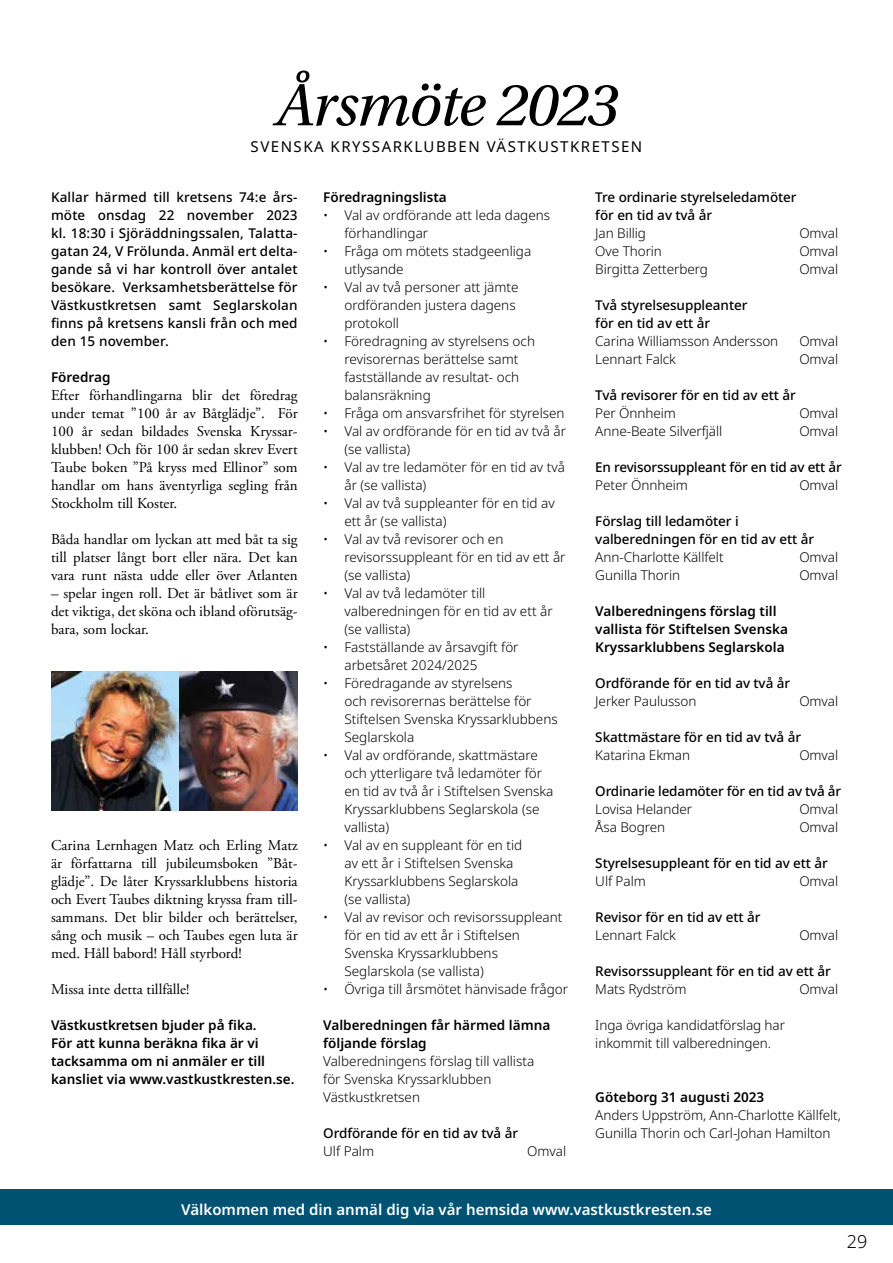
<style>
.page{position:relative;width:893px;height:1263px;background:#fff}
.page>*{position:absolute;margin:0;border:0;box-sizing:border-box;transform-origin:0 0}
.t1{font:italic 63px "Utopia Std";letter-spacing:-.02em;color:#000}
.t2{font:300 18px "Noto Sans";color:#000}
.t3{font:15px/18px "Adobe Garamond Pro";color:#000;text-align:justify}
.t4{font:600 15px "Noto Sans";color:#fff}
.t5{font:15px "Noto Sans";letter-spacing:.1em;color:#000}
.t6{font:300 13.5px/18px "Noto Sans";color:#000}
.t7{font:500 13.5px/18px "Noto Sans";letter-spacing:-.005em;color:#000}
.t8{font:600 13.5px/18px "Noto Sans";color:#000}
</style>
<div class="page">
<div style="left:0;top:1189px;width:893px;height:36px;background:#005272"></div>
<img style="left:51px;top:671px;width:247px;height:139px">
<h1 class="t1" style="left:275px;top:71px;width:345px">Årsmöte 2023</h1>
<p class="t5" style="left:251px;top:136px;width:393px">SVENSKA KRYSSARKLUBBEN VÄSTKUSTKRETSEN</p>
<p class="t7" style="left:51px;top:189px;width:248px;text-align:justify">Kallar härmed till kretsens 74:e års&shy;möte onsdag 22 november 2023 kl. 18:30 i Sjöräddningssalen, Talatta&shy;gatan 24, V Frölunda. Anmäl ert delta&shy;gande så vi har kontroll över antalet besökare. Verksamhetsberättelse för Västkustkretsen samt Seglarskolan finns på kretsens kansli från och med den 15 november.</p>
<p class="t8" style="left:51px;top:369px;width:61px">Föredrag</p>
<p class="t3" style="left:51px;top:387px;width:248px">Efter förhandlingarna blir det föredrag under temat ”100 år av Båtglädje”. För 100 år sedan bildades Svenska Kryssar&shy;klubben! Och för 100 år sedan skrev Evert Taube boken ”På kryss med Ellinor” som handlar om hans äventyrliga segling från Stockholm till Koster.</p>
<p class="t3" style="left:51px;top:531px;width:248px">Båda handlar om lyckan att med båt ta sig till platser långt bort eller nära. Det kan vara runt nästa udde eller över Atlanten</p>
<p class="t3" style="left:51px;top:585px;width:248px">– spelar ingen roll. Det är båtlivet som är det viktiga, det sköna och ibland oförutsäg&shy;bara, som lockar.</p>
<p class="t3" style="left:51px;top:837px;width:248px">Carina Lernhagen Matz och Erling Matz är författarna till jubileumsboken ”Båt&shy;glädje”. De låter Kryssarklubbens historia och Evert Taubes diktning kryssa fram till&shy;sammans. Det blir bilder och berättelser, sång och musik – och Taubes egen luta är med. Håll babord! Håll styrbord!</p>
<p class="t3" style="left:51px;top:981px;width:140px">Missa inte detta tillfälle!</p>
<p class="t8" style="left:51px;top:1017px;width:245px">Västkustkretsen bjuder på fika.<br>För att kunna beräkna fika är vi tacksamma om ni anmäler er till kansliet via www.vastkustkresten.se.</p>
<p class="t8" style="left:323px;top:189px;width:125px">Föredragningslista</p>
<p class="t6" style="left:344px;top:207px;width:207px;text-indent:-21px">• Val av ordförande att leda dagens förhandlingar</p>
<p class="t6" style="left:344px;top:243px;width:188px;text-indent:-21px">• Fråga om mötets stadgeenliga utlysande</p>
<p class="t6" style="left:344px;top:279px;width:176px;text-indent:-21px">• Val av två personer att jämte ordföranden justera dagens protokoll</p>
<p class="t6" style="left:344px;top:333px;width:192px;text-indent:-21px">• Föredragning av styrelsens och revisorernas berättelse samt fastställande av resultat- och balansräkning</p>
<p class="t6" style="left:323px;top:405px;width:243px">• Fråga om ansvarsfrihet för styrelsen</p>
<p class="t6" style="left:344px;top:423px;width:223px;text-indent:-21px">• Val av ordförande för en tid av två år (se vallista)</p>
<p class="t6" style="left:344px;top:459px;width:222px;text-indent:-21px">• Val av tre ledamöter för en tid av två år (se vallista)</p>
<p class="t6" style="left:344px;top:495px;width:212px;text-indent:-21px">• Val av två suppleanter för en tid av ett år (se vallista)</p>
<p class="t6" style="left:344px;top:531px;width:223px;text-indent:-21px">• Val av två revisorer och en revisorssuppleant för en tid av ett år (se vallista)</p>
<p class="t6" style="left:344px;top:585px;width:210px;text-indent:-21px">• Val av två ledamöter till valberedningen för en tid av ett år (se vallista)</p>
<p class="t6" style="left:344px;top:639px;width:176px;text-indent:-21px">• Fastställande av årsavgift för arbetsåret 2024/2025</p>
<p class="t6" style="left:344px;top:675px;width:215px;text-indent:-21px">• Föredragande av styrelsens<br>och revisorernas berättelse för<br>Stiftelsen Svenska Kryssarklubbens<br>Seglarskola</p>
<p class="t6" style="left:344px;top:747px;width:210px;text-indent:-21px">• Val av ordförande, skattmästare och ytterligare två ledamöter för en tid av två år i Stiftelsen Svenska<br>Kryssarklubbens Seglarskola (se vallista)</p>
<p class="t6" style="left:344px;top:836px;width:179px;text-indent:-21px">• Val av en suppleant för en tid av ett år i Stiftelsen Svenska<br>Kryssarklubbens Seglarskola (se vallista)</p>
<p class="t6" style="left:344px;top:908px;width:219px;text-indent:-21px">• Val av revisor och revisorssuppleant för en tid av ett år i Stiftelsen<br>Svenska Kryssarklubbens<br>Seglarskola (se vallista)</p>
<p class="t6" style="left:323px;top:980px;width:247px">• Övriga till årsmötet hänvisade frågor</p>
<p class="t8" style="left:323px;top:1016px;width:229px">Valberedningen får härmed lämna följande förslag</p>
<p class="t6" style="left:323px;top:1052px;width:213px">Valberedningens förslag till vallista för Svenska Kryssarklubben<br>Västkustkretsen</p>
<p class="t7" style="left:323px;top:1124px;width:196px">Ordförande för en tid av två år</p>
<p class="t6" style="left:323px;top:1142px;width:52px">Ulf Palm</p>
<p class="t6" style="left:527px;top:1142px;width:41px">Omval</p>
<p class="t7" style="left:595px;top:188px;width:203px">Tre ordinarie styrelseledamöter för en tid av två år</p>
<p class="t6" style="left:595px;top:224px;width:52px">Jan Billig</p>
<p class="t6" style="left:799px;top:224px;width:40px">Omval</p>
<p class="t6" style="left:595px;top:242px;width:68px">Ove Thorin</p>
<p class="t6" style="left:799px;top:242px;width:40px">Omval</p>
<p class="t6" style="left:595px;top:260px;width:114px">Birgitta Zetterberg</p>
<p class="t6" style="left:799px;top:260px;width:40px">Omval</p>
<p class="t7" style="left:595px;top:296px;width:154px">Två styrelsesuppleanter för en tid av ett år</p>
<p class="t6" style="left:595px;top:332px;width:184px">Carina Williamsson Andersson</p>
<p class="t6" style="left:799px;top:332px;width:40px">Omval</p>
<p class="t6" style="left:595px;top:350px;width:82px">Lennart Falck</p>
<p class="t6" style="left:799px;top:350px;width:40px">Omval</p>
<p class="t7" style="left:595px;top:386px;width:202px">Två revisorer för en tid av ett år</p>
<p class="t6" style="left:595px;top:404px;width:82px">Per Önnheim</p>
<p class="t6" style="left:799px;top:404px;width:40px">Omval</p>
<p class="t6" style="left:595px;top:422px;width:128px">Anne-Beate Silverfjäll</p>
<p class="t6" style="left:799px;top:422px;width:40px">Omval</p>
<p class="t7" style="left:595px;top:458px;width:248px">En revisorssuppleant för en tid av ett år</p>
<p class="t6" style="left:595px;top:476px;width:94px">Peter Önnheim</p>
<p class="t6" style="left:799px;top:476px;width:40px">Omval</p>
<p class="t7" style="left:595px;top:512px;width:220px">Förslag till ledamöter i valberedningen för en tid av ett år</p>
<p class="t6" style="left:595px;top:548px;width:130px">Ann-Charlotte Källfelt</p>
<p class="t6" style="left:799px;top:548px;width:40px">Omval</p>
<p class="t6" style="left:595px;top:566px;width:86px">Gunilla Thorin</p>
<p class="t6" style="left:799px;top:566px;width:40px">Omval</p>
<p class="t8" style="left:595px;top:602px;width:194px">Valberedningens förslag till vallista för Stiftelsen Svenska<br>Kryssarklubbens Seglarskola</p>
<p class="t7" style="left:595px;top:674px;width:196px">Ordförande för en tid av två år</p>
<p class="t6" style="left:595px;top:692px;width:103px">Jerker Paulusson</p>
<p class="t6" style="left:799px;top:692px;width:40px">Omval</p>
<p class="t7" style="left:595px;top:729px;width:207px">Skattmästare för en tid av två år</p>
<p class="t6" style="left:595px;top:747px;width:96px">Katarina Ekman</p>
<p class="t6" style="left:799px;top:747px;width:40px">Omval</p>
<p class="t7" style="left:595px;top:783px;width:247px">Ordinarie ledamöter för en tid av två år</p>
<p class="t6" style="left:595px;top:801px;width:98px">Lovisa Helander</p>
<p class="t6" style="left:799px;top:801px;width:40px">Omval</p>
<p class="t6" style="left:595px;top:819px;width:71px">Åsa Bogren</p>
<p class="t6" style="left:799px;top:819px;width:40px">Omval</p>
<p class="t7" style="left:595px;top:855px;width:234px">Styrelsesuppleant för en tid av ett år</p>
<p class="t6" style="left:595px;top:873px;width:52px">Ulf Palm</p>
<p class="t6" style="left:799px;top:873px;width:40px">Omval</p>
<p class="t7" style="left:595px;top:909px;width:167px">Revisor för en tid av ett år</p>
<p class="t6" style="left:595px;top:927px;width:82px">Lennart Falck</p>
<p class="t6" style="left:799px;top:927px;width:40px">Omval</p>
<p class="t7" style="left:595px;top:963px;width:237px">Revisorssuppleant för en tid av ett år</p>
<p class="t6" style="left:595px;top:981px;width:93px">Mats Rydström</p>
<p class="t6" style="left:799px;top:981px;width:40px">Omval</p>
<p class="t6" style="left:595px;top:1017px;width:191px">Inga övriga kandidatförslag har inkommit till valberedningen.</p>
<p class="t8" style="left:595px;top:1089px;width:170px">Göteborg 31 augusti 2023</p>
<p class="t6" style="left:595px;top:1107px;width:247px">Anders Uppström, Ann-Charlotte Källfelt,<br>Gunilla Thorin och Carl-Johan Hamilton</p>
<p class="t4" style="left:181px;top:1199px;width:532px">Välkommen med din anmäl dig via vår hemsida www.vastkustkresten.se</p>
<h2 class="t2" style="left:847px;top:1228px;width:22px">29</h2>
</div>
